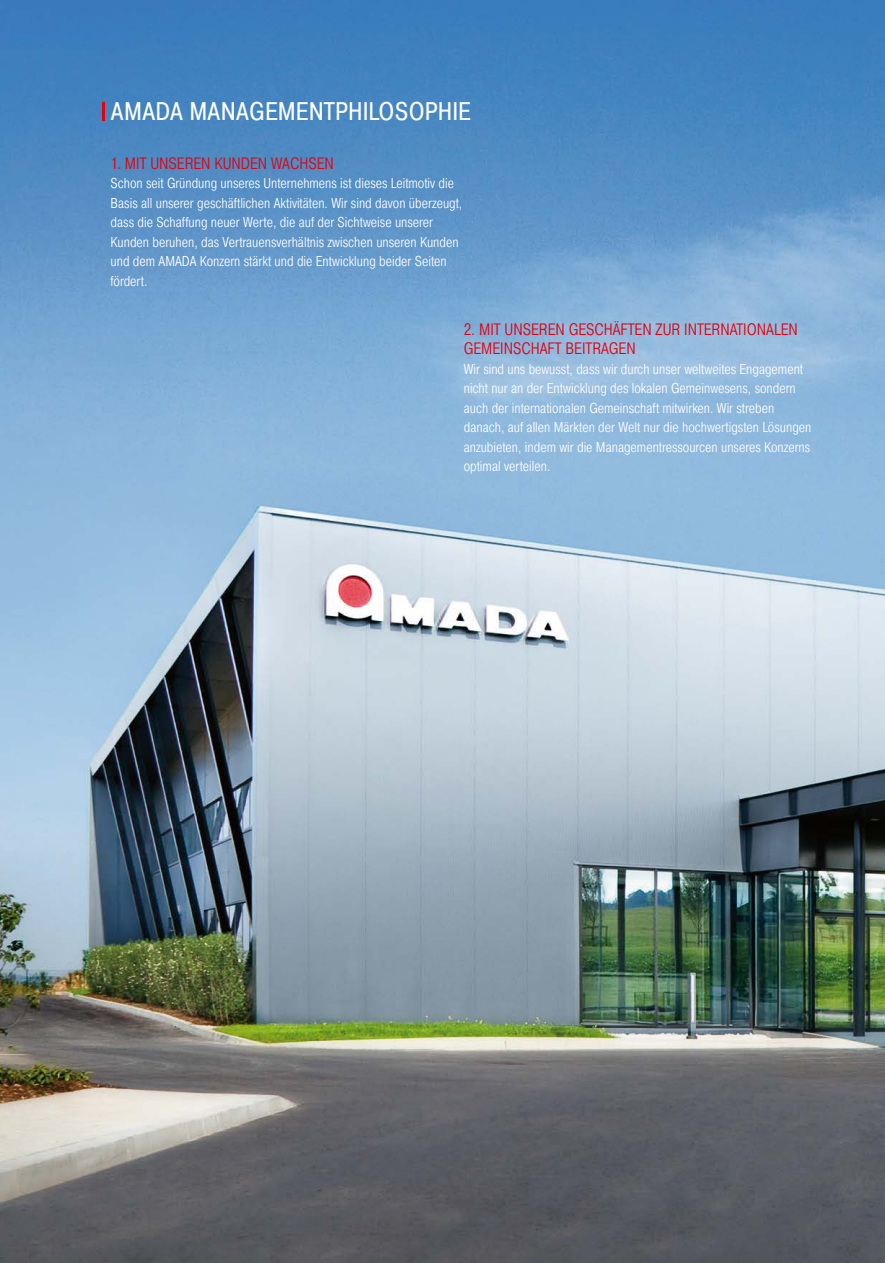
<style>
.page{position:relative;width:885px;height:1263px;background:#fff}
.page>*{position:absolute;margin:0;border:0;box-sizing:border-box;transform-origin:0 0}
.t1{font:25.5px "Pragmatica Cond";color:#fff}
.t2{font:300 16.5px/19.5px "Pragmatica Cond";color:#e3000f}
.t3{font:300 14.25px/19.5px "Pragmatica Cond";color:#fff}
</style>
<div class="page">
<img style="left:0;top:0;width:884px;height:1263px">
<hr style="left:102px;top:102px;width:3px;height:18px;background:#e3000f">
<h1 class="t1" style="left:111px;top:96px;width:362px">AMADA MANAGEMENTPHILOSOPHIE</h1>
<p class="t2" style="left:111px;top:154px;width:225px">1. MIT UNSEREN KUNDEN WACHSEN</p>
<p class="t3" style="left:111px;top:174px;width:353px">Schon seit Gründung unseres Unternehmens ist dieses Leitmotiv die Basis all unserer geschäftlichen Aktivitäten. Wir sind davon überzeugt, dass die Schaffung neuer Werte, die auf der Sichtweise unserer Kunden beruhen, das Vertrauensverhältnis zwischen unseren Kunden und dem AMADA Konzern stärkt und die Entwicklung beider Seiten fördert.</p>
<p class="t2" style="left:463px;top:319px;width:335px">2. MIT UNSEREN GESCHÄFTEN ZUR INTERNATIONALEN<br>GEMEINSCHAFT BEITRAGEN</p>
<p class="t3" style="left:463px;top:359px;width:349px">Wir sind uns bewusst, dass wir durch unser weltweites Engagement nicht nur an der Entwicklung des lokalen Gemeinwesens, sondern auch der internationalen Gemeinschaft mitwirken. Wir streben danach, auf allen Märkten der Welt nur die hochwertigsten Lösungen anzubieten, indem wir die Managementressourcen unseres Konzerns optimal verteilen.</p>
</div>
